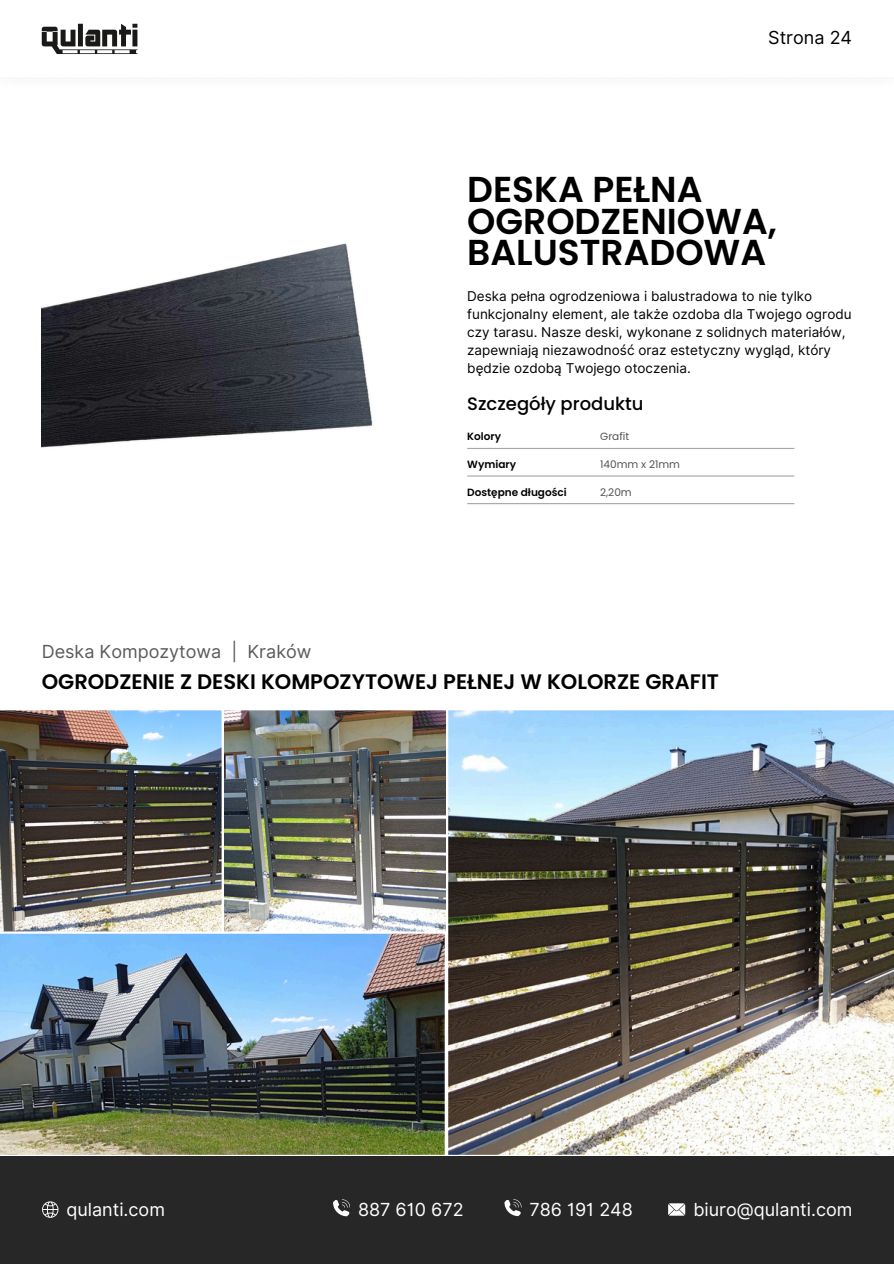
<style>
.page{position:relative;width:894px;height:1264px;background:#fff}
.page>*{position:absolute;margin:0;border:0;box-sizing:border-box;transform-origin:0 0}
.t1{font:600 36px/31.5px "Poppins";color:#000}
.t2{font:600 21px "Poppins";color:#000}
.t3{font:18px "Inter";color:#fff}
.t4{font:18px "Inter";color:#5b5b5b}
.t5{font:500 18px "Poppins";color:#000}
.t6{font:18px "Inter";color:#000}
.t7{font:13.5px/18px "Inter";color:#000}
.t8{font:600 10.5px "Poppins";color:#000}
.t9{font:10.5px "Poppins";color:#545454}
</style>
<div class="page">
<svg style="left:42px;top:24px;width:95px;height:30px"></svg>
<hr style="left:467px;top:448px;width:327px;height:1px;background:#a6a6a6">
<hr style="left:467px;top:475px;width:327px;height:1px;background:#a6a6a6">
<hr style="left:467px;top:503px;width:327px;height:1px;background:#a6a6a6">
<img style="left:448px;top:710px;width:445px;height:445px">
<img style="left:0;top:710px;width:222px;height:222px">
<img style="left:224px;top:710px;width:222px;height:222px">
<img style="left:0;top:933px;width:445px;height:222px">
<img style="left:42px;top:243px;width:331px;height:205px">
<div style="left:0;top:1155px;width:893px;height:108px;background:#272727"></div>
<svg style="left:504px;top:1199px;width:17px;height:16px"></svg>
<svg style="left:668px;top:1203px;width:16px;height:12px"></svg>
<svg style="left:333px;top:1199px;width:17px;height:17px"></svg>
<svg style="left:42px;top:1201px;width:16px;height:16px"></svg>
<p class="t6" style="left:768px;top:27px;width:85px">Strona 24</p>
<p class="t4" style="left:42px;top:640px;width:271px">Deska Kompozytowa | Kraków</p>
<h3 class="t1" style="left:467px;top:174px;width:311px">DESKA PEŁNA<br>OGRODZENIOWA,<br>BALUSTRADOWA</h3>
<h6 class="t7" style="left:467px;top:287px;width:386px">Deska pełna ogrodzeniowa i balustradowa to nie tylko funkcjonalny element, ale także ozdoba dla Twojego ogrodu czy tarasu. Nasze deski, wykonane z solidnych materiałów, zapewniają niezawodność oraz estetyczny wygląd, który będzie ozdobą Twojego otoczenia.</h6>
<p class="t5" style="left:467px;top:391px;width:177px">Szczegóły produktu</p>
<h6 class="t8" style="left:467px;top:429px;width:35px">Kolory</h6>
<p class="t9" style="left:600px;top:429px;width:31px">Grafit</p>
<h6 class="t8" style="left:467px;top:457px;width:50px">Wymiary</h6>
<p class="t9" style="left:600px;top:457px;width:81px">140mm x 21mm</p>
<h4 class="t8" style="left:467px;top:484px;width:101px">Dostępne długości</h4>
<p class="t9" style="left:600px;top:484px;width:33px">2,20m</p>
<h2 class="t2" style="left:42px;top:666px;width:678px">OGRODZENIE Z DESKI KOMPOZYTOWEJ PEŁNEJ W KOLORZE GRAFIT</h2>
<h4 class="t3" style="left:529px;top:1198px;width:23px">78</h4>
<p class="t3" style="left:567px;top:1198px;width:64px">615 113</p>
<h3 class="t3" style="left:692px;top:1198px;width:160px">biuro@qulanti.com</h3>
<p class="t3" style="left:65px;top:1198px;width:100px">qulanti.com</p>
<p class="t3" style="left:357px;top:1198px;width:108px">509 555672</p>
<p class="t3" style="left:358px;top:1198px;width:107px">887 610 391</p>
<p class="t3" style="left:528px;top:1198px;width:106px">666 191 248</p>
</div>
